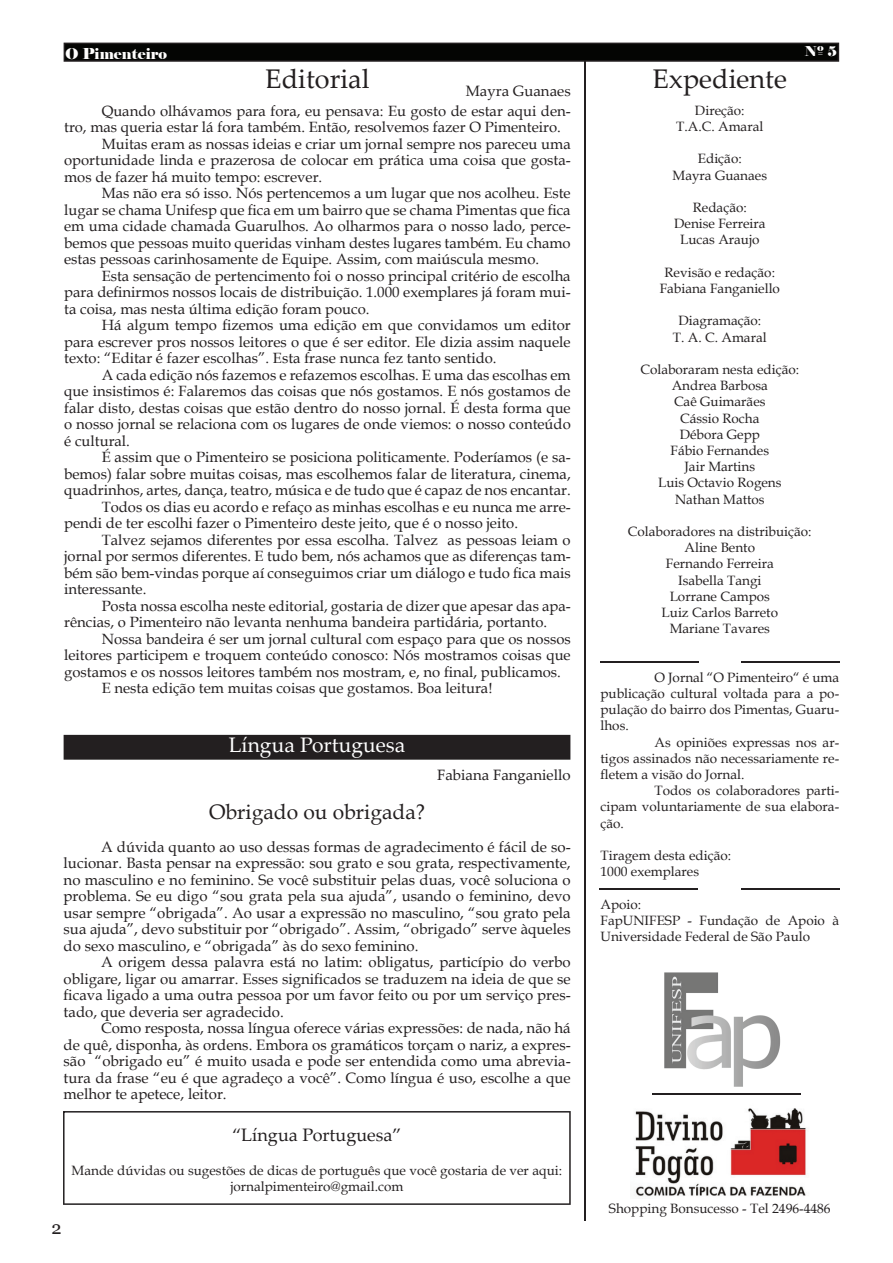
<style>
.page{position:relative;width:893px;height:1263px;background:#fff}
.page>*{position:absolute;margin:0;border:0;box-sizing:border-box;transform-origin:0 0}
.t1{font:27px "Palatino Linotype";color:#231f20}
.t2{font:21px "Book Antiqua";color:#231f20}
.t3{font:21px "Palatino Linotype";color:#fff}
.t4{font:18px "Palatino Linotype";color:#231f20}
.t5{font:18px "Georgia";color:#231f20}
.t6{font:15px/16.5px "Book Antiqua";color:#231f20;text-align:justify}
.t7{font:15px "Palatino Linotype";color:#231f20}
.t8{font:15px "Elephant";color:#fffefd}
.t9{font:14.85px "Book Antiqua";color:#231f20}
.t10{font:13.5px/16.2px "Book Antiqua";color:#231f20;text-align:center}
.t11{font:13.5px "Elephant";color:#fff}
</style>
<div class="page">
<svg style="left:64px;top:43px;width:775px;height:19px;background:#0b0b0a"></svg>
<div style="left:64px;top:735px;width:506px;height:25px;background:#231f20"></div>
<hr style="left:600px;top:661px;width:98px;height:2px;background:#231f20">
<hr style="left:741px;top:661px;width:98px;height:2px;background:#231f20">
<hr style="left:584px;top:62px;width:1px;height:1159px;background:#231f20">
<hr style="left:599px;top:888px;width:98px;height:1px;background:#231f20">
<hr style="left:741px;top:888px;width:98px;height:2px;background:#231f20">
<svg style="left:63px;top:1111px;width:507px;height:94px"></svg>
<img style="left:664px;top:972px;width:117px;height:115px">
<img style="left:635px;top:1108px;width:171px;height:89px">
<hr style="left:652px;top:1093px;width:148px;height:2px;background:#231f20">
<p class="t8" style="left:65px;top:45px;width:103px">O Pimenteiro</p>
<p class="t11" style="left:804px;top:44px;width:34px">Nº 5</p>
<h1 class="t1" style="left:265px;top:69px;width:106px">Editorial</h1>
<h1 class="t1" style="left:652px;top:68px;width:136px">Expediente</h1>
<p class="t7" style="left:465px;top:85px;width:106px">Mayra Guanaes</p>
<p class="t9" style="left:102px;top:105px;width:470px">Quando olhávamos para fora, eu pensava: Eu gosto de estar aqui den-</p>
<p class="t9" style="left:64px;top:122px;width:498px">tro, mas queria estar lá fora também. Então, resolvemos fazer O Pimenteiro.</p>
<p class="t9" style="left:102px;top:138px;width:470px">Muitas eram as nossas ideias e criar um jornal sempre nos pareceu uma</p>
<p class="t9" style="left:64px;top:155px;width:508px">oportunidade linda e prazerosa de colocar em prática uma coisa que gosta-</p>
<p class="t9" style="left:64px;top:171px;width:260px">mos de fazer há muito tempo: escrever.</p>
<p class="t9" style="left:102px;top:188px;width:470px">Mas não era só isso. Nós pertencemos a um lugar que nos acolheu. Este</p>
<p class="t9" style="left:64px;top:204px;width:508px">lugar se chama Unifesp que fica em um bairro que se chama Pimentas que fica</p>
<p class="t9" style="left:64px;top:221px;width:508px">em uma cidade chamada Guarulhos. Ao olharmos para o nosso lado, perce-</p>
<p class="t9" style="left:64px;top:237px;width:508px">bemos que pessoas muito queridas vinham destes lugares também. Eu chamo</p>
<p class="t9" style="left:64px;top:254px;width:476px">estas pessoas carinhosamente de Equipe. Assim, com maiúscula mesmo.</p>
<p class="t9" style="left:102px;top:270px;width:470px">Esta sensação de pertencimento foi o nosso principal critério de escolha</p>
<p class="t9" style="left:64px;top:287px;width:508px">para definirmos nossos locais de distribuição. 1.000 exemplares já foram mui-</p>
<p class="t9" style="left:64px;top:303px;width:307px">ta coisa, mas nesta última edição foram pouco.</p>
<p class="t9" style="left:102px;top:320px;width:470px">Há algum tempo fizemos uma edição em que convidamos um editor</p>
<p class="t9" style="left:64px;top:336px;width:508px">para escrever pros nossos leitores o que é ser editor. Ele dizia assim naquele</p>
<p class="t9" style="left:64px;top:353px;width:434px">texto: “Editar é fazer escolhas”. Esta frase nunca fez tanto sentido.</p>
<p class="t9" style="left:102px;top:369px;width:470px">A cada edição nós fazemos e refazemos escolhas. E uma das escolhas em</p>
<p class="t9" style="left:64px;top:386px;width:508px">que insistimos é: Falaremos das coisas que nós gostamos. E nós gostamos de</p>
<p class="t9" style="left:64px;top:402px;width:508px">falar disto, destas coisas que estão dentro do nosso jornal. É desta forma que</p>
<p class="t9" style="left:64px;top:419px;width:508px">o nosso jornal se relaciona com os lugares de onde viemos: o nosso conteúdo</p>
<p class="t9" style="left:64px;top:435px;width:67px">é cultural.</p>
<p class="t9" style="left:102px;top:452px;width:470px">É assim que o Pimenteiro se posiciona politicamente. Poderíamos (e sa-</p>
<p class="t9" style="left:64px;top:468px;width:508px">bemos) falar sobre muitas coisas, mas escolhemos falar de literatura, cinema,</p>
<p class="t9" style="left:64px;top:485px;width:508px">quadrinhos, artes, dança, teatro, música e de tudo que é capaz de nos encantar.</p>
<p class="t9" style="left:102px;top:501px;width:470px">Todos os dias eu acordo e refaço as minhas escolhas e eu nunca me arre-</p>
<p class="t9" style="left:64px;top:518px;width:455px">pendi de ter escolhi fazer o Pimenteiro deste jeito, que é o nosso jeito.</p>
<p class="t9" style="left:102px;top:534px;width:470px">Talvez sejamos diferentes por essa escolha. Talvez as pessoas leiam o</p>
<p class="t9" style="left:64px;top:551px;width:508px">jornal por sermos diferentes. E tudo bem, nós achamos que as diferenças tam-</p>
<p class="t9" style="left:64px;top:567px;width:508px">bém são bem-vindas porque aí conseguimos criar um diálogo e tudo fica mais</p>
<p class="t9" style="left:64px;top:584px;width:84px">interessante.</p>
<p class="t9" style="left:102px;top:600px;width:470px">Posta nossa escolha neste editorial, gostaria de dizer que apesar das apa-</p>
<p class="t9" style="left:64px;top:617px;width:484px">rências, o Pimenteiro não levanta nenhuma bandeira partidária, portanto.</p>
<p class="t9" style="left:102px;top:633px;width:470px">Nossa bandeira é ser um jornal cultural com espaço para que os nossos</p>
<p class="t9" style="left:64px;top:650px;width:508px">leitores participem e troquem conteúdo conosco: Nós mostramos coisas que</p>
<p class="t9" style="left:64px;top:666px;width:498px">gostamos e os nossos leitores também nos mostram, e, no final, publicamos.</p>
<p class="t9" style="left:102px;top:683px;width:392px">E nesta edição tem muitas coisas que gostamos. Boa leitura!</p>
<h2 class="t3" style="left:229px;top:736px;width:178px">Língua Portuguesa</h2>
<p class="t7" style="left:437px;top:769px;width:135px">Fabiana Fanganiello</p>
<h2 class="t2" style="left:209px;top:803px;width:217px">Obrigado ou obrigada?</h2>
<p class="t6" style="left:64px;top:840px;width:508px;text-indent:37px">A dúvida quanto ao uso dessas formas de agradecimento é fácil de so&shy;lucionar. Basta pensar na expressão: sou grato e sou grata, respectivamente, no masculino e no feminino. Se você substituir pelas duas, você soluciona o problema. Se eu digo “sou grata pela sua ajuda”, usando o feminino, devo usar sempre “obrigada”. Ao usar a expressão no masculino, “sou grato pela sua ajuda”, devo substituir por “obrigado”. Assim, “obrigado” serve àqueles do sexo masculino, e “obrigada” às do sexo feminino.</p>
<p class="t6" style="left:64px;top:955px;width:508px;text-indent:37px">A origem dessa palavra está no latim: obligatus, particípio do verbo obligare, ligar ou amarrar. Esses significados se traduzem na ideia de que se ficava ligado a uma outra pessoa por um favor feito ou por um serviço pres&shy;tado, que deveria ser agradecido.</p>
<p class="t6" style="left:64px;top:1021px;width:508px;text-indent:37px">Como resposta, nossa língua oferece várias expressões: de nada, não há de quê, disponha, às ordens. Embora os gramáticos torçam o nariz, a expres&shy;são “obrigado eu” é muito usada e pode ser entendida como uma abrevia&shy;tura da frase “eu é que agradeço a você”. Como língua é uso, escolhe a que melhor te apetece, leitor.</p>
<p class="t4" style="left:232px;top:1128px;width:171px">“Língua Portuguesa”</p>
<p class="t10" style="left:72px;top:1164px;width:492px">Mande dúvidas ou sugestões de dicas de português que você gostaria de ver aqui: jornalpimenteiro@gmail.com</p>
<p class="t5" style="left:52px;top:1221px;width:12px">2</p>
<p class="t10" style="left:676px;top:104px;width:89px">Direção:<br>T.A.C. Amaral</p>
<p class="t10" style="left:672px;top:152px;width:96px">Edição:<br>Mayra Guanaes</p>
<p class="t10" style="left:674px;top:201px;width:93px">Redação:<br>Denise Ferreira<br>Lucas Araujo</p>
<p class="t10" style="left:659px;top:266px;width:122px">Revisão e redação:<br>Fabiana Fanganiello</p>
<p class="t10" style="left:673px;top:314px;width:95px">Diagramação:<br>T. A. C. Amaral</p>
<p class="t10" style="left:640px;top:363px;width:160px">Colaboraram nesta edição:<br>Andrea Barbosa<br>Caê Guimarães<br>Cássio Rocha<br>Débora Gepp<br>Fábio Fernandes<br>Jair Martins<br>Luis Octavio Rogens<br>Nathan Mattos</p>
<p class="t10" style="left:628px;top:525px;width:185px">Colaboradores na distribuição:<br>Aline Bento<br>Fernando Ferreira<br>Isabella Tangi<br>Lorrane Campos<br>Luiz Carlos Barreto<br>Mariane Tavares</p>
<p class="t10" style="left:600px;top:671px;width:240px;text-align:justify;text-indent:54px">O Jornal “O Pimenteiro“ é uma publicação cultural voltada para a po&shy;pulação do bairro dos Pimentas, Guaru&shy;lhos.</p>
<p class="t10" style="left:600px;top:736px;width:240px;text-align:justify;text-indent:54px">As opiniões expressas nos ar&shy;tigos assinados não necessariamente re&shy;fletem a visão do Jornal.</p>
<p class="t10" style="left:600px;top:784px;width:240px;text-align:justify;text-indent:54px">Todos os colaboradores parti&shy;cipam voluntariamente de sua elabora&shy;ção.</p>
<p class="t10" style="left:600px;top:849px;width:132px;text-align:left">Tiragem desta edição:<br>1000 exemplares</p>
<p class="t10" style="left:600px;top:898px;width:240px;text-align:left">Apoio:<br>FapUNIFESP - Fundação de Apoio à<br>Universidade Federal de São Paulo</p>
<p class="t10" style="left:609px;top:1202px;width:223px">Shopping Bonsucesso - Tel 2496-4486</p>
</div>
